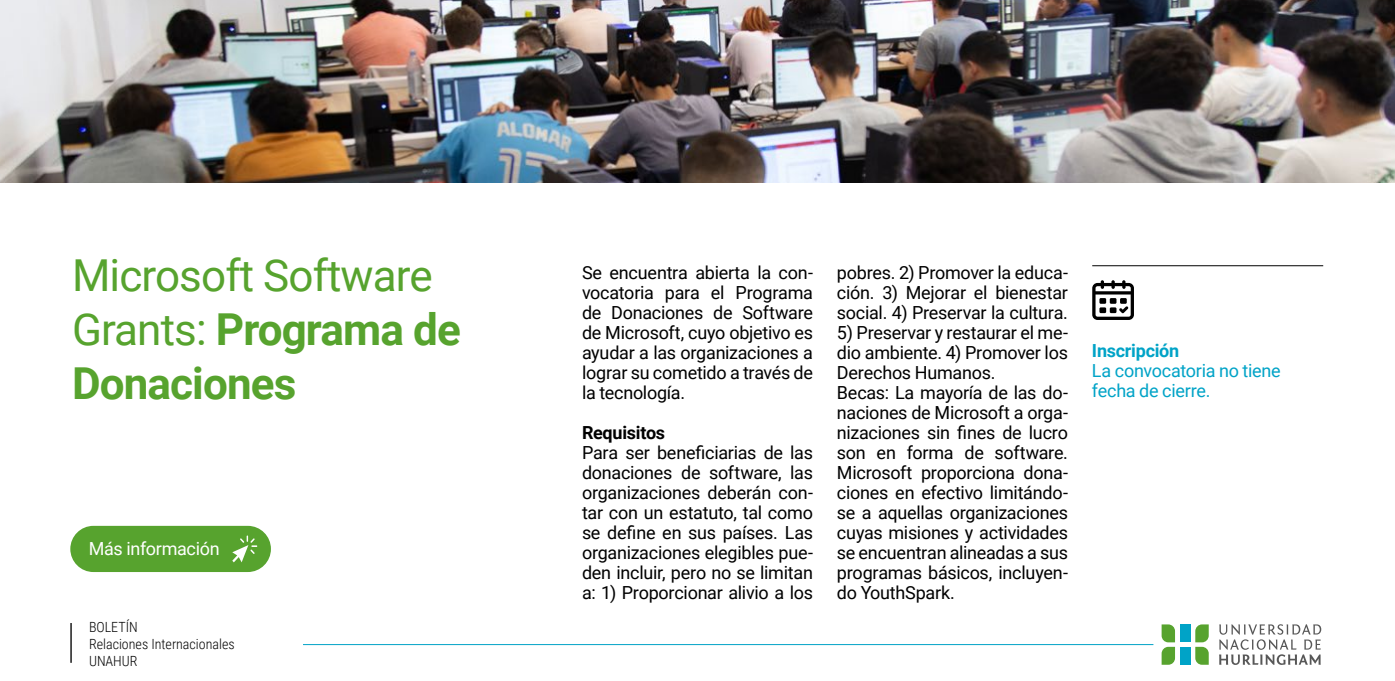
<style>
.page{position:relative;width:1395px;height:681px;background:#fff}
.page>*{position:absolute;margin:0;border:0;box-sizing:border-box;transform-origin:0 0}
.t1{font:44px/54px "Roboto";letter-spacing:-.02em;color:#57a32e}
.t2{font:18px/20px "Roboto";letter-spacing:-.015em;color:#000;text-align:justify}
.t3{font:18px/20px "Roboto";letter-spacing:-.015em;color:#00a3c7}
.t4{font:18px "Roboto";letter-spacing:-.015em;color:#fff}
.t5{font:700 18px "Roboto";letter-spacing:-.015em;color:#00a3c7}
.t6{font:700 18px "Roboto";letter-spacing:-.015em;color:#000}
.t7{font:300 14px/16.8px "Roboto Condensed";color:#000}
.s1{font-weight:700}
</style>
<div class="page">
<svg style="left:1195px;top:624px;width:13px;height:40px"></svg>
<svg style="left:1161px;top:624px;width:14px;height:40px"></svg>
<div style="left:1179px;top:624px;width:11px;height:18px;background:#00a3c7"></div>
<div style="left:1179px;top:646px;width:11px;height:18px;background:#00a3c7"></div>
<svg style="left:1219px;top:624px;width:102px;height:40px"></svg>
<hr style="left:303px;top:643px;width:850px;height:1px;background:#00a3c7">
<hr style="left:70px;top:622px;width:2px;height:40px;background:#1c1c1c">
<div style="left:70px;top:525px;width:201px;height:46px;background:#57a32e;border-radius:23px"></div>
<svg style="left:232px;top:535px;width:25px;height:27px"></svg>
<svg style="left:1092px;top:280px;width:42px;height:40px"></svg>
<hr style="left:1092px;top:265px;width:231px;height:1px;background:#000">
<img style="left:0;top:0;width:1395px;height:182px">
<h1 class="t1" style="left:72px;top:247px;width:390px">Microsoft Software<br>Grants: <span class="s1">Programa de<br>Donaciones</span></h1>
<p class="t2" style="left:837px;top:262px;width:232px">pobres. 2) Promover la educa&shy;ción. 3) Mejorar el bienestar social. 4) Preservar la cultura.</p>
<p class="t2" style="left:582px;top:262px;width:232px">Se encuentra abierta la con&shy;vocatoria para el Programa de Donaciones de Software de Microsoft, cuyo objetivo es ayudar a las organizaciones a lograr su cometido a través de la tecnología.</p>
<p class="t6" style="left:582px;top:420px;width:85px">Requisitos</p>
<p class="t2" style="left:582px;top:442px;width:232px">Para ser beneficiarias de las donaciones de software, las organizaciones deberán con&shy;tar con un estatuto, tal como se define en sus países. Las organizaciones elegibles pue&shy;den incluir, pero no se limitan a: 1) Proporcionar alivio a los</p>
<p class="t2" style="left:837px;top:322px;width:232px;text-align:left">5) Preservar y restaurar el me&shy;dio ambiente. 4) Promover los<br>Derechos Humanos.<br>Becas: La mayoría de las do&shy;naciones de Microsoft a orga&shy;nizaciones sin fines de lucro son en forma de software.<br>Microsoft proporciona dona&shy;ciones en efectivo limitándo&shy;se a aquellas organizaciones cuyas misiones y actividades se encuentran alineadas a sus programas básicos, incluyen&shy;do YouthSpark.</p>
<p class="t4" style="left:89px;top:535px;width:133px">Más información</p>
<p class="t7" style="left:89px;top:618px;width:147px">BOLETÍN<br>Relaciones Internacionales<br>UNAHUR</p>
<p class="t5" style="left:1092px;top:338px;width:89px">Inscripción</p>
<p class="t3" style="left:1092px;top:360px;width:190px">La convocatoria no tiene fecha de cierre.</p>
</div>
